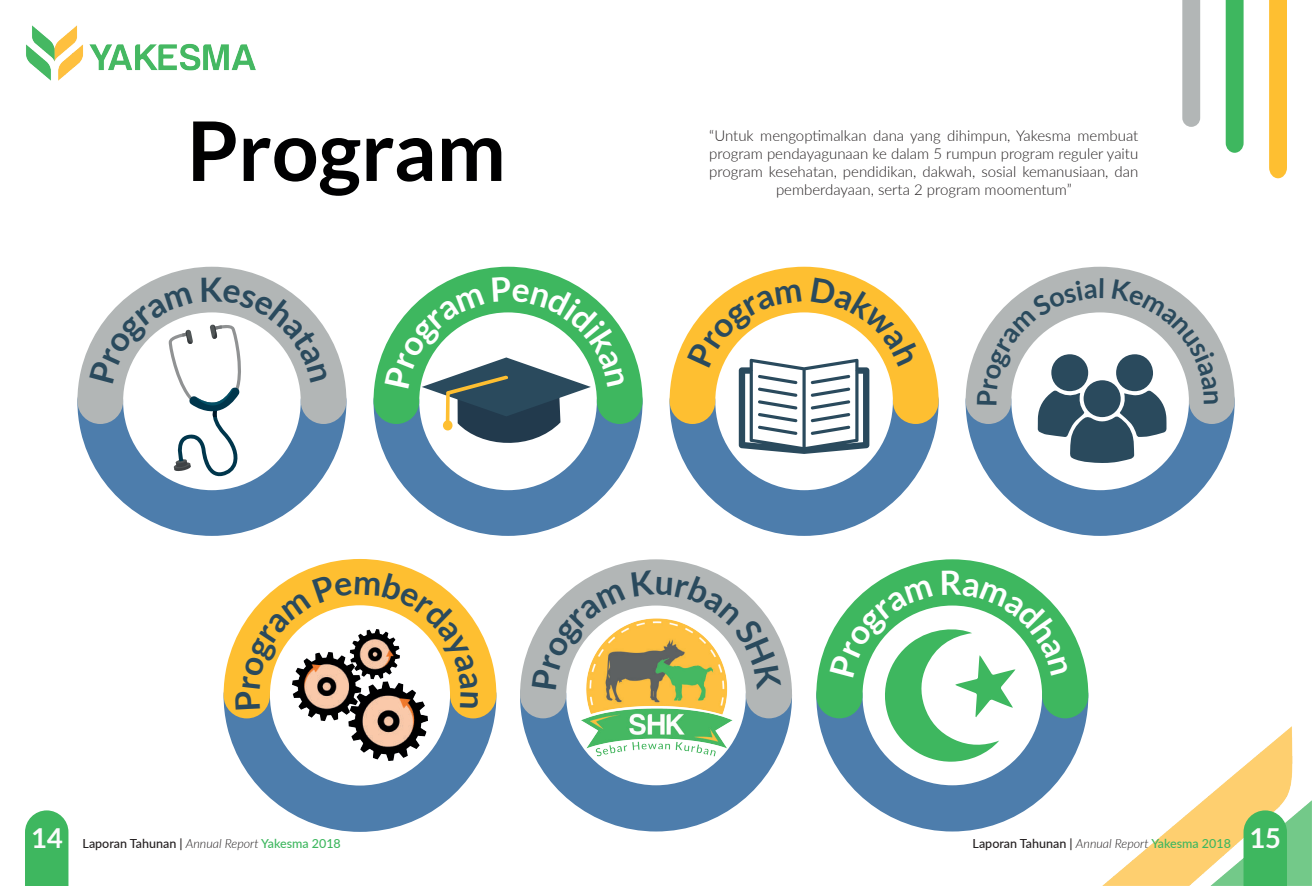
<style>
.page{position:relative;width:1312px;height:886px;background:#fff}
.page>*{position:absolute;margin:0;border:0;box-sizing:border-box;transform-origin:0 0}
.t1{font:700 82.25px "Lato";color:#000001}
.t2{font:300 15px/18px "Lato";color:#231f20;text-align:justify}
.t3{font:500 12.5px "Lato";color:#231f20}
.s1{font-weight:700;font-size:27.5px;color:#fbfbfc}
.s2{font-weight:300;font-style:italic}
.s3{color:#3eb75f}
</style>
<div class="page">
<img style="left:1102px;top:727px;width:209px;height:159px">
<svg style="left:1182px;top:0;width:17px;height:127px;background:#b4b8b8"></svg>
<svg style="left:1225px;top:0;width:18px;height:153px;background:#48ba67"></svg>
<svg style="left:1269px;top:0;width:17px;height:178px;background:#fec034"></svg>
<img style="left:26px;top:25px;width:230px;height:56px">
<svg style="left:25px;top:810px;width:43px;height:76px;background:#4abb69"></svg>
<svg style="left:1243px;top:810px;width:43px;height:76px;background:#4bba64"></svg>
<svg style="left:77px;top:267px;width:269px;height:269px"></svg>
<svg style="left:223px;top:559px;width:273px;height:273px"></svg>
<svg style="left:520px;top:559px;width:271px;height:272px"></svg>
<svg style="left:816px;top:559px;width:272px;height:272px"></svg>
<svg style="left:373px;top:267px;width:269px;height:269px"></svg>
<svg style="left:669px;top:267px;width:269px;height:269px"></svg>
<svg style="left:965px;top:267px;width:269px;height:269px"></svg>
<h1 class="t1" style="left:187px;top:104px;width:320px">Program</h1>
<p class="t2" style="left:709px;top:126px;width:430px">“Untuk mengoptimalkan dana yang dihimpun, Yakesma membuat program pendayagunaan ke dalam 5 rumpun program reguler yaitu program kesehatan, pendidikan, dakwah, sosial kemanusiaan, dan</p>
<p class="t2" style="left:775px;top:180px;width:297px">pemberdayaan, serta 2 program moomentum”</p>
<p class="t3" style="left:31px;top:834px;width:311px"><span class="s1">14</span> Laporan Tahunan | <span class="s2">Annual Report</span> <span class="s3">Yakesma 2018</span></p>
<p class="t3" style="left:972px;top:834px;width:310px">Laporan Tahunan | <span class="s2">Annual Report</span> <span class="s3">Yakesma 2018</span> <span class="s1">15</span></p>
</div>
